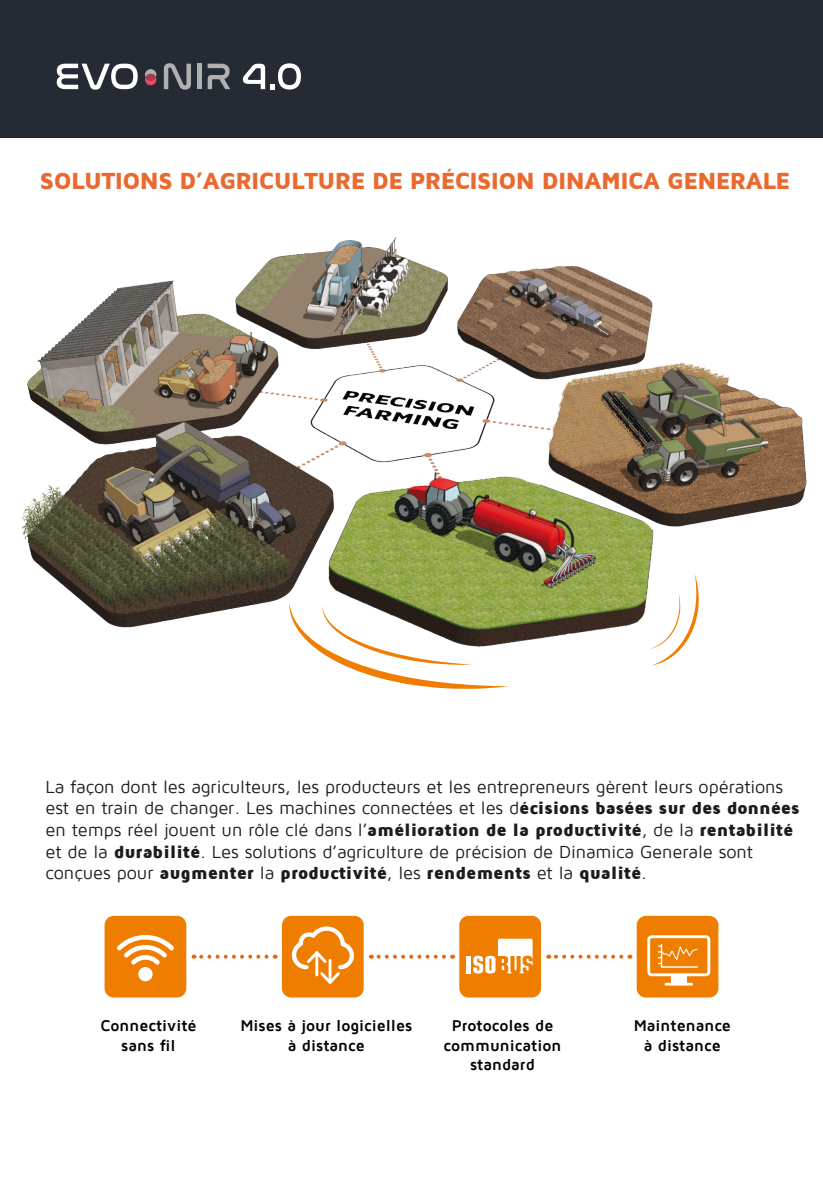
<style>
.page{position:relative;width:823px;height:1191px;background:#fff}
.page>*{position:absolute;margin:0;border:0;box-sizing:border-box;transform-origin:0 0}
.t1{font:900 24px "Maven Pro";letter-spacing:-.025em;color:#ea692e}
.t2{font:18px/21.6px "Maven Pro";letter-spacing:-.005em;color:#1a1d1d}
.t3{font:700 16px/19.2px "Maven Pro";color:#000207;text-align:center}
.s1{font-weight:900}
</style>
<div class="page">
<div style="left:0;top:0;width:822px;height:137px;background:#242b35"></div>
<svg style="left:193px;top:954px;width:73px;height:4px"></svg>
<svg style="left:371px;top:954px;width:72px;height:4px"></svg>
<svg style="left:548px;top:954px;width:73px;height:4px"></svg>
<div style="left:104px;top:916px;width:82px;height:81px;background:#ee7d00;border-radius:9px"></div>
<div style="left:138px;top:967px;width:14px;height:14px;background:#fff;border-radius:50%"></div>
<svg style="left:117px;top:935px;width:57px;height:30px"></svg>
<div style="left:282px;top:916px;width:81px;height:81px;background:#ee7d00;border-radius:9px"></div>
<svg style="left:291px;top:926px;width:63px;height:58px"></svg>
<div style="left:459px;top:916px;width:81px;height:81px;background:#ee7d00;border-radius:9px"></div>
<hr style="left:466px;top:956px;width:4px;height:17px;background:#fff">
<svg style="left:473px;top:938px;width:59px;height:35px"></svg>
<div style="left:636px;top:916px;width:82px;height:81px;background:#ee7d00;border-radius:9px"></div>
<div style="left:647px;top:935px;width:62px;height:41px;border:3px solid #fff;border-radius:3px"></div>
<hr style="left:665px;top:982px;width:26px;height:3px;background:#fff">
<div style="left:670px;top:974px;width:16px;height:10px;background:#fff"></div>
<svg style="left:658px;top:943px;width:40px;height:25px"></svg>
<svg style="left:57px;top:64px;width:81px;height:26px"></svg>
<svg style="left:164px;top:63px;width:27px;height:27px"></svg>
<hr style="left:197px;top:64px;width:4px;height:25px;background:#b1b0b0">
<svg style="left:207px;top:64px;width:23px;height:25px"></svg>
<svg style="left:145px;top:69px;width:11px;height:16px"></svg>
<div style="left:145px;top:74px;width:11px;height:6px;background:#af3b49;border-radius:50%"></div>
<svg style="left:243px;top:63px;width:58px;height:26px"></svg>
<img style="left:22px;top:237px;width:785px;height:429px">
<svg style="left:289px;top:602px;width:219px;height:87px"></svg>
<svg style="left:648px;top:574px;width:50px;height:91px"></svg>
<h1 class="t1" style="left:40px;top:169px;width:751px">SOLUTIONS D’AGRICULTURE DE PRÉCISION DINAMICA GENERALE</h1>
<p class="t2" style="left:45px;top:777px;width:755px">La façon dont les agriculteurs, les producteurs et les entrepreneurs gèrent leurs opérations est en train de changer. Les machines connectées et les d<span class="s1">écisions basées sur des données </span>en temps réel jouent un rôle clé dans l’<span class="s1">amélioration de la productivité</span>, de la <span class="s1">rentabilité </span>et de la <span class="s1">durabilité</span>. Les solutions d’agriculture de précision de Dinamica Generale sont conçues pour <span class="s1">augmenter</span> la <span class="s1">productivité</span>, les <span class="s1">rendements</span> et la <span class="s1">qualité</span>.</p>
<p class="t3" style="left:100px;top:1017px;width:97px">Connectivité sans fil</p>
<p class="t3" style="left:240px;top:1017px;width:173px">Mises à jour logicielles à distance</p>
<p class="t3" style="left:443px;top:1017px;width:119px">Protocoles de communication standard</p>
<p class="t3" style="left:633px;top:1017px;width:99px">Maintenance à distance</p>
</div>
